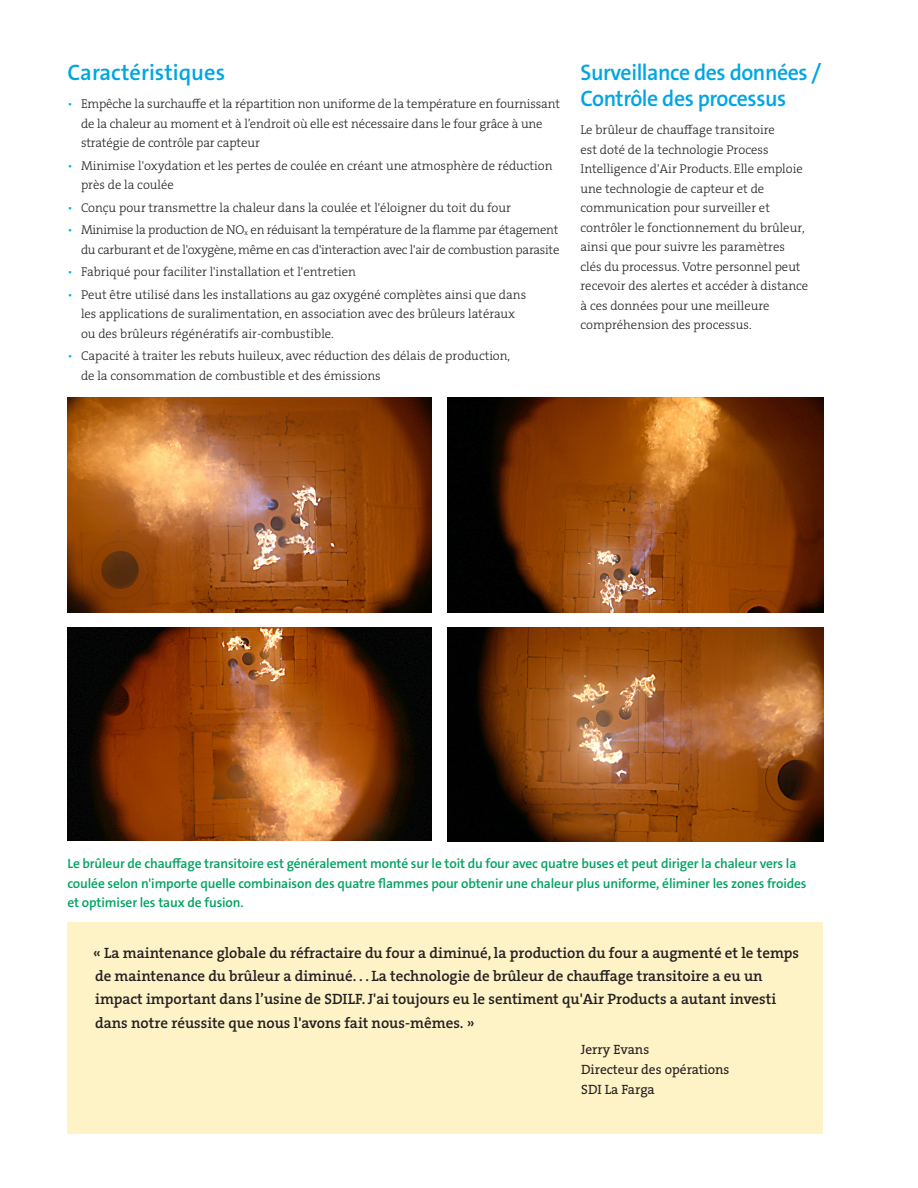
<style>
.page{position:relative;width:918px;height:1188px;background:#fff}
.page>*{position:absolute;margin:0;border:0;box-sizing:border-box;transform-origin:0 0}
.Subhead_level_1{font:600 22.5px/26.2px "The Sans LF";letter-spacing:-.02em;color:#00a5e3}
.Sidebar_headline{font:600 22.5px "The Sans LF";color:#00a5e3}
.Body_copy{font:15px/23.2px "The Serif LP6 Se Bld";color:#231f20}
.t1{font:600 13.5px/19.5px "The Sans LF";letter-spacing:-.01em;color:#00a261}
.Body_copy-2{font:13.5px/20.2px "The Serif LP5 Plain";color:#231f20}
.Sidebar_text_w__bull{font:12.75px/19.5px "The Serif HP3 Lig";letter-spacing:-.005em;color:#231f20}
.Body_copy-3{font:12.75px/19.5px "The Serif LP3 Lig";color:#231f20}
.s1{color:#00b5f0}
</style>
<div class="page">
<div style="left:68px;top:922px;width:756px;height:212px;background:#fef2c7"></div>
<img style="left:68px;top:398px;width:364px;height:215px">
<img style="left:447px;top:398px;width:377px;height:215px">
<img style="left:68px;top:627px;width:364px;height:214px">
<img style="left:447px;top:627px;width:377px;height:214px">
<p class="Sidebar_headline" style="left:68px;top:58px;width:159px">Caractéristiques</p>
<p class="Sidebar_text_w__bull" style="left:81px;top:94px;width:481px;text-indent:-14px"><span class="s1">•</span> Empêche la surchauffe et la répartition non uniforme de la température en fournissant de la chaleur au moment et à l’endroit où elle est nécessaire dans le four grâce à une stratégie de contrôle par capteur</p>
<p class="Sidebar_text_w__bull" style="left:81px;top:156px;width:473px;text-indent:-14px"><span class="s1">•</span> Minimise l'oxydation et les pertes de coulée en créant une atmosphère de réduction près de la coulée</p>
<p class="Sidebar_text_w__bull" style="left:68px;top:198px;width:445px"><span class="s1">•</span> Conçu pour transmettre la chaleur dans la coulée et l'éloigner du toit du four</p>
<p class="Sidebar_text_w__bull" style="left:68px;top:220px;width:493px;text-align:right"><span class="s1">•</span> Minimise la production de NO<sub>x</sub> en réduisant la température de la flamme par étagement du carburant et de l'oxygène, même en cas d'interaction avec l'air de combustion parasite</p>
<p class="Sidebar_text_w__bull" style="left:68px;top:262px;width:290px"><span class="s1">•</span> Fabriqué pour faciliter l'installation et l'entretien</p>
<p class="Sidebar_text_w__bull" style="left:81px;top:285px;width:447px;text-indent:-14px"><span class="s1">•</span> Peut être utilisé dans les installations au gaz oxygéné complètes ainsi que dans les applications de suralimentation, en association avec des brûleurs latéraux ou des brûleurs régénératifs air-combustible.</p>
<p class="Sidebar_text_w__bull" style="left:81px;top:346px;width:431px;text-indent:-14px"><span class="s1">•</span> Capacité à traiter les rebuts huileux, avec réduction des délais de production, de la consommation de combustible et des émissions</p>
<p class="Subhead_level_1" style="left:580px;top:59px;width:242px">Surveillance des données /<br>Contrôle des processus</p>
<p class="Body_copy-3" style="left:580px;top:120px;width:229px">Le brûleur de chauffage transitoire<br>est doté de la technologie Process Intelligence d'Air Products. Elle emploie une technologie de capteur et de communication pour surveiller et contrôler le fonctionnement du brûleur, ainsi que pour suivre les paramètres clés du processus. Votre personnel peut recevoir des alertes et accéder à distance à ces données pour une meilleure compréhension des processus.</p>
<p class="t1" style="left:68px;top:854px;width:741px">Le brûleur de chauffage transitoire est généralement monté sur le toit du four avec quatre buses et peut diriger la chaleur vers la coulée selon n'importe quelle combinaison des quatre flammes pour obtenir une chaleur plus uniforme, éliminer les zones froides et optimiser les taux de fusion.</p>
<p class="Body_copy" style="left:93px;top:941px;width:708px">« La maintenance globale du réfractaire du four a diminué, la production du four a augmenté et le temps de maintenance du brûleur a diminué. . . La technologie de brûleur de chauffage transitoire a eu un impact important dans l’usine de SDILF. J'ai toujours eu le sentiment qu'Air Products a autant investi dans notre réussite que nous l'avons fait nous-mêmes. »</p>
<p class="Body_copy-2" style="left:581px;top:1039px;width:150px">Jerry Evans<br>Directeur des opérations<br>SDI La Farga</p>
</div>
